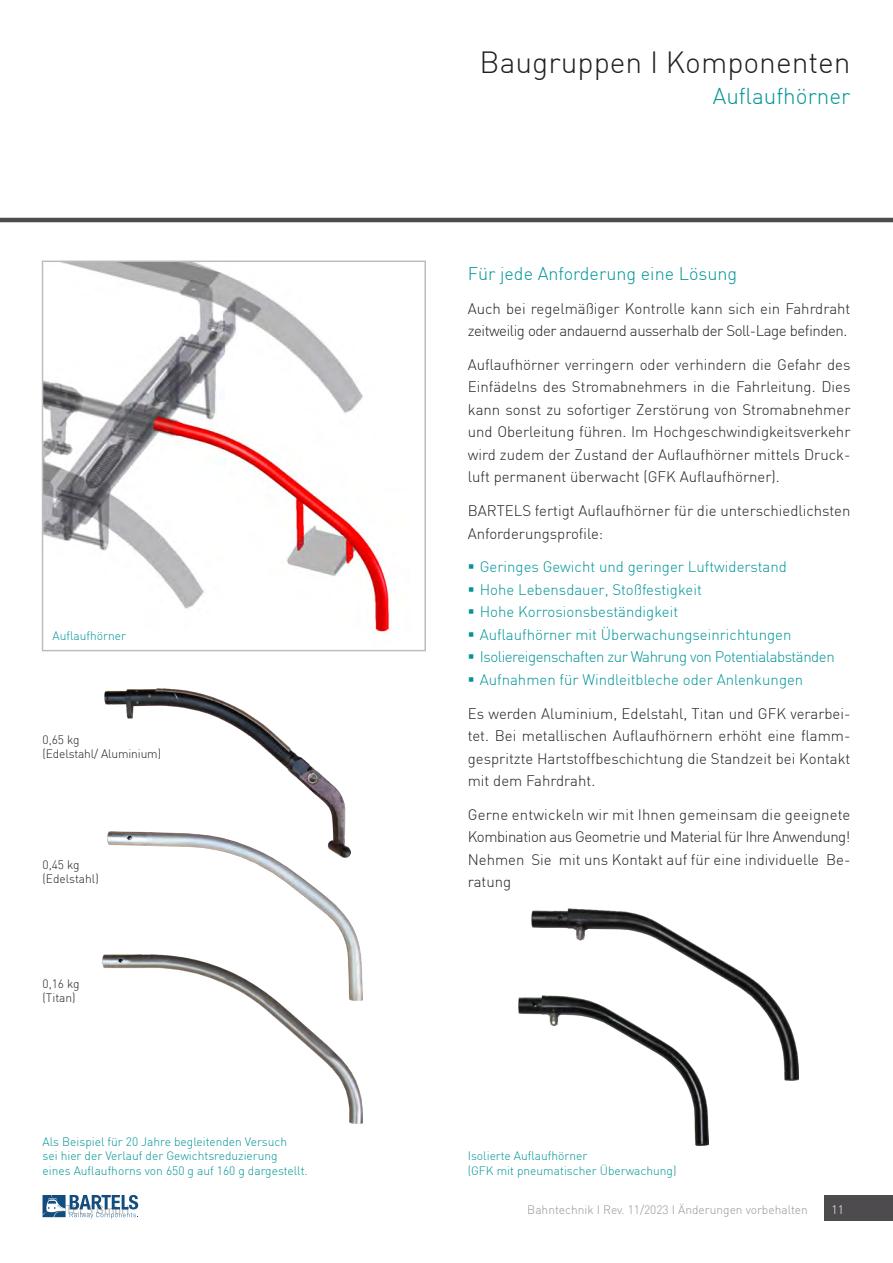
<style>
.page{position:relative;width:893px;height:1263px;background:#fff}
.page>*{position:absolute;margin:0;border:0;box-sizing:border-box;transform-origin:0 0}
.t1{font:300 30px "DIN";color:#231f20}
.t2{font:300 22.5px "DIN";color:#009497}
.t3{font:300 18px "DIN";color:#009497}
.t4{font:300 15px/22.5px "DIN";color:#231f20;text-align:justify}
.t5{font:300 15px/22.5px "DIN";color:#009497}
.t6{font:300 15px/22.5px "DIN";letter-spacing:-.03em;color:#231f20}
.t7{font:300 12px/14.4px "DIN";color:#009497}
.t8{font:300 12px/14.4px "DIN";letter-spacing:-.01em;color:#231f20}
.t9{font:300 12px "DIN";color:#939598}
.t10{font:300 12px "DIN";color:#fff}
</style>
<div class="page">
<div style="left:825px;top:1195px;width:68px;height:25px;background:#4d4b4d"></div>
<hr style="left:0;top:218px;width:893px;height:4px;background:#4d4b4d">
<svg style="left:43px;top:1195px;width:95px;height:24px"></svg>
<img style="left:45px;top:264px;width:349px;height:370px">
<div style="left:42px;top:261px;width:384px;height:390px;border:2px solid #bcbdc0"></div>
<img style="left:102px;top:955px;width:260px;height:168px">
<img style="left:104px;top:688px;width:242px;height:155px">
<img style="left:108px;top:831px;width:254px;height:169px">
<img style="left:531px;top:908px;width:268px;height:173px">
<img style="left:519px;top:995px;width:190px;height:151px">
<p class="t7" style="left:52px;top:628px;width:75px">Auflaufhörner</p>
<p class="t8" style="left:43px;top:732px;width:120px">0,65 kg<br>(Edelstahl/ Aluminium)</p>
<p class="t8" style="left:43px;top:857px;width:58px">0,45 kg (Edelstahl)</p>
<p class="t8" style="left:43px;top:976px;width:39px">0,16 kg (Titan)</p>
<p class="t7" style="left:43px;top:1134px;width:267px">Als Beispiel für 20 Jahre begleitenden Versuch<br>sei hier der Verlauf der Gewichtsreduzierung eines Auflaufhorns von 650 g auf 160 g dargestellt.</p>
<h1 class="t1" style="left:480px;top:44px;width:372px">Baugruppen I Komponenten</h1>
<h2 class="t2" style="left:713px;top:82px;width:139px">Auflaufhörner</h2>
<p class="t3" style="left:468px;top:262px;width:271px">Für jede Anforderung eine Lösung</p>
<p class="t6" style="left:468px;top:297px;width:384px">Auch bei regelmäßiger Kontrolle kann sich ein Fahrdraht zeitweilig oder andauernd ausserhalb der Soll-Lage befinden.</p>
<p class="t4" style="left:468px;top:353px;width:384px">Auflaufhörner verringern oder verhindern die Gefahr des Einfädelns des Stromabnehmers in die Fahrleitung. Dies kann sonst zu sofortiger Zerstörung von Stromabnehmer und Oberleitung führen. Im Hochgeschwindigkeitsverkehr wird zudem der Zustand der Auflaufhörner mittels Druck&shy;luft permanent überwacht (GFK Auflaufhörner).</p>
<p class="t4" style="left:468px;top:499px;width:384px">BARTELS fertigt Auflaufhörner für die unterschiedlichsten<br>Anforderungsprofile:</p>
<p class="t5" style="left:480px;top:556px;width:356px">Geringes Gewicht und geringer Luftwiderstand<br>Hohe Lebensdauer, Stoßfestigkeit<br>Hohe Korrosionsbeständigkeit<br>Auflaufhörner mit Überwachungseinrichtungen Isoliereigenschaften zur Wahrung von Potentialabständen Aufnahmen für Windleitbleche oder Anlenkungen</p>
<p class="t4" style="left:468px;top:702px;width:384px">Es werden Aluminium, Edelstahl, Titan und GFK verarbei&shy;tet. Bei metallischen Auflaufhörnern erhöht eine flamm&shy;gespritzte Hartstoffbeschichtung die Standzeit bei Kontakt mit dem Fahrdraht.</p>
<p class="t4" style="left:468px;top:803px;width:384px">Gerne entwickeln wir mit Ihnen gemeinsam die geeignete Kombination aus Geometrie und Material für Ihre Anwendung!<br>Nehmen Sie mit uns Kontakt auf für eine individuelle Be&shy;ratung</p>
<p class="t7" style="left:468px;top:1149px;width:210px">Isolierte Auflaufhörner<br>(GFK mit pneumatischer Überwachung)</p>
<p class="t9" style="left:43px;top:1202px;width:88px">BARTELS GmbH</p>
<p class="t9" style="left:527px;top:1202px;width:282px">Bahntechnik I Rev. 11/2023 I Änderungen vorbehalten</p>
<p class="t10" style="left:831px;top:1202px;width:14px">11</p>
</div>
